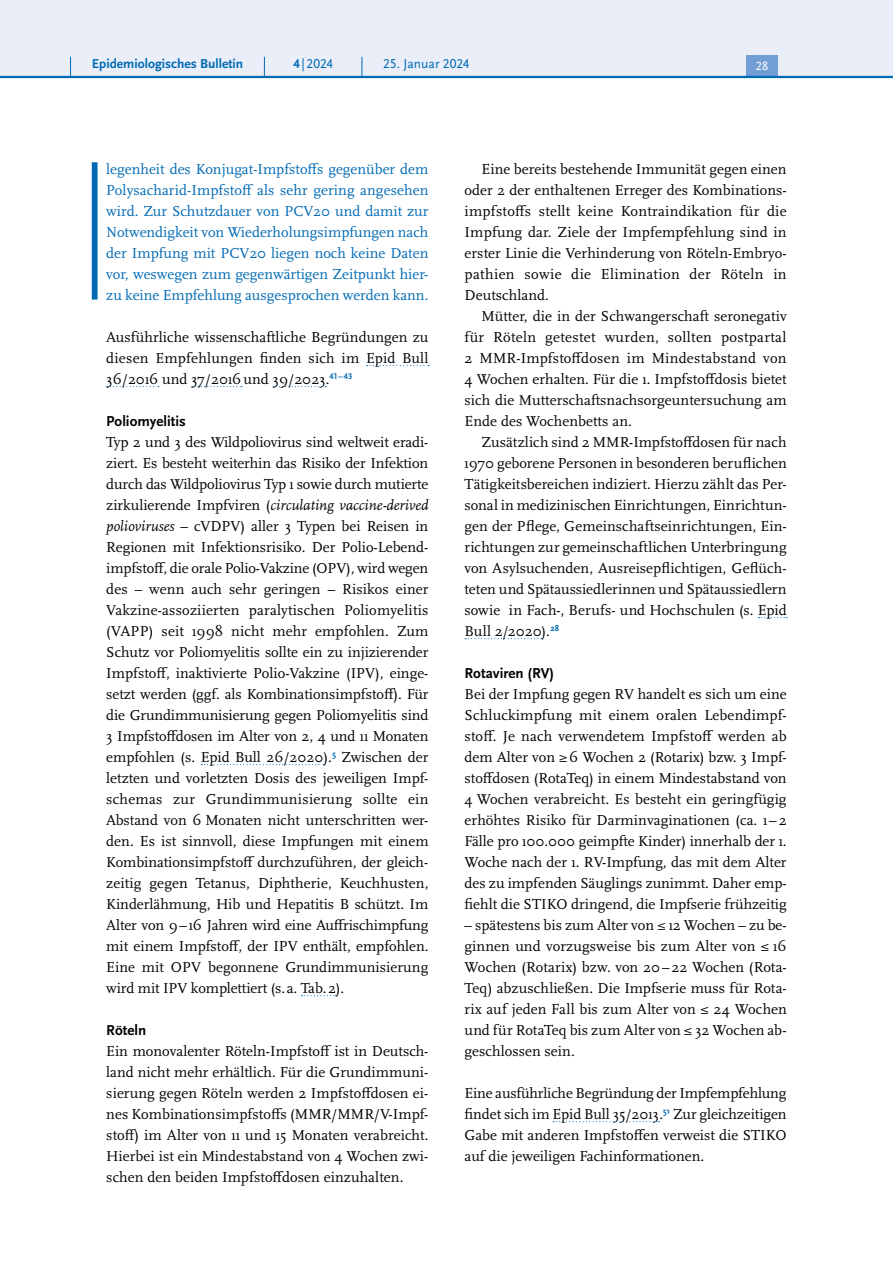
<style>
.page{position:relative;width:893px;height:1263px;background:#fff}
.page>*{position:absolute;margin:0;border:0;box-sizing:border-box;transform-origin:0 0}
.P_-_Fließtext{font:15px/21px "Scala Pro";letter-spacing:.005em;color:#000;text-align:justify}
.P_-_Fließtext_Einzug{font:15px/21px "Scala Pro";color:#006ab4;text-align:justify}
.t1{font:700 15px "Scala Sans Pro";color:#000}
.t2{font:700 13.5px "Scala Sans Pro";color:#006ab4}
.t3{font:13.5px "Scala Sans Pro";color:#006ab4}
.t4{font:12.45px "Scala Sans Pro";color:#fff}
.s1{font-weight:700}
.s2{font-style:italic}
</style>
<div class="page">
<svg style="left:367px;top:365px;width:62px;height:1px"></svg>
<svg style="left:107px;top:386px;width:52px;height:1px"></svg>
<svg style="left:192px;top:386px;width:50px;height:1px"></svg>
<svg style="left:273px;top:386px;width:53px;height:1px"></svg>
<svg style="left:201px;top:764px;width:123px;height:1px"></svg>
<svg style="left:301px;top:995px;width:35px;height:1px"></svg>
<svg style="left:758px;top:617px;width:29px;height:1px"></svg>
<svg style="left:465px;top:638px;width:77px;height:1px"></svg>
<svg style="left:553px;top:1121px;width:106px;height:1px"></svg>
<svg style="left:92px;top:162px;width:6px;height:138px"></svg>
<div style="left:0;top:0;width:893px;height:77px;background:#eaeef9"></div>
<div style="left:746px;top:55px;width:32px;height:21px;background:#719ed4"></div>
<hr style="left:0;top:76px;width:893px;height:2px;background:#006ab4">
<svg style="left:70px;top:57px;width:1px;height:19px"></svg>
<svg style="left:264px;top:57px;width:1px;height:19px"></svg>
<svg style="left:362px;top:57px;width:1px;height:19px"></svg>
<p class="t2" style="left:92px;top:55px;width:153px">Epidemiologisches Bulletin</p>
<p class="t3" style="left:293px;top:55px;width:41px"><span class="s1">4</span> |2024</p>
<p class="t3" style="left:383px;top:55px;width:88px">25. Januar 2024</p>
<p class="t4" style="left:756px;top:59px;width:14px">28</p>
<p class="P_-_Fließtext_Einzug" style="left:106px;top:158px;width:324px">legenheit des Konjugat-Impfstoffs gegenüber dem Polysacharid-Impfstoff als sehr gering angesehen wird. Zur Schutzdauer von PCV20 und damit zur Notwendigkeit von Wiederholungsimpfungen nach der Impfung mit PCV20 liegen noch keine Daten vor, weswegen zum gegenwärtigen Zeitpunkt hier&shy;zu keine Empfehlung ausgesprochen werden kann.</p>
<p class="P_-_Fließtext" style="left:106px;top:326px;width:324px">Ausführliche wissenschaftliche Begründungen zu diesen Empfehlungen finden sich im Epid Bull 36/2016 und 37/2016und 39/2023.<sup>41</sup> <sup>–</sup> <sup>43</sup></p>
<h5 class="t1" style="left:106px;top:412px;width:81px">Poliomyelitis</h5>
<p class="P_-_Fließtext" style="left:106px;top:431px;width:324px">Typ 2 und 3 des Wildpoliovirus sind weltweit eradi&shy;ziert. Es besteht weiterhin das Risiko der Infektion durch das Wildpoliovirus Typ 1 sowie durch mutierte zirkulierende Impfviren (<span class="s2">circulating vaccine-derived polioviruses</span> – cVDPV) aller 3 Typen bei Reisen in Regionen mit Infektionsrisiko. Der Polio-Lebend&shy;impfstoff, die orale Polio-Vakzine (OPV), wird wegen des – wenn auch sehr geringen – Risikos einer Vakzine-assoziierten paralytischen Poliomyelitis (VAPP) seit 1998 nicht mehr empfohlen. Zum Schutz vor Poliomyelitis sollte ein zu injizierender Impfstoff, inaktivierte Polio-Vakzine (IPV), einge&shy;setzt werden (ggf. als Kombinationsimpfstoff). Für die Grundimmunisierung gegen Poliomyelitis sind 3 Impfstoffdosen im Alter von 2, 4 und 11 Monaten empfohlen (s. Epid Bull 26/2020).<sup>5</sup> Zwischen der letzten und vorletzten Dosis des jeweiligen Impf&shy;schemas zur Grundimmunisierung sollte ein Abstand von 6 Monaten nicht unterschritten wer&shy;den. Es ist sinnvoll, diese Impfungen mit einem Kombinationsimpfstoff durchzuführen, der gleich&shy;zeitig gegen Tetanus, Diphtherie, Keuchhusten, Kinderlähmung, Hib und Hepatitis B schützt. Im Alter von 9–16 Jahren wird eine Auffrischimpfung mit einem Impfstoff, der IPV enthält, empfohlen.<br>Eine mit OPV begonnene Grundimmunisierung wird mit IPV komplettiert (s.a. Tab.2).</p>
<h5 class="t1" style="left:106px;top:1021px;width:41px">Röteln</h5>
<p class="P_-_Fließtext" style="left:106px;top:1040px;width:324px">Ein monovalenter Röteln-Impfstoff ist in Deutsch&shy;land nicht mehr erhältlich. Für die Grundimmuni&shy;sierung gegen Röteln werden 2 Impfstoffdosen ei&shy;nes Kombinationsimpfstoffs (MMR/MMR/V-Impf&shy;stoff) im Alter von 11 und 15 Monaten verabreicht.<br>Hierbei ist ein Mindestabstand von 4 Wochen zwi&shy;schen den beiden Impfstoffdosen einzuhalten.</p>
<p class="P_-_Fließtext" style="left:465px;top:158px;width:324px;text-indent:17px">Eine bereits bestehende Immunität gegen einen oder 2 der enthaltenen Erreger des Kombinations&shy;impfstoffs stellt keine Kontraindikation für die Impfung dar. Ziele der Impfempfehlung sind in erster Linie die Verhinderung von Röteln-Embryo&shy;pathien sowie die Elimination der Röteln in Deutschland.</p>
<p class="P_-_Fließtext" style="left:465px;top:305px;width:324px;text-indent:17px">Mütter, die in der Schwangerschaft seronegativ für Röteln getestet wurden, sollten postpartal 2 MMR-Impfstoffdosen im Mindestabstand von 4 Wochen erhalten. Für die 1. Impfstoffdosis bietet sich die Mutterschaftsnachsorgeuntersuchung am Ende des Wochenbetts an.</p>
<p class="P_-_Fließtext" style="left:465px;top:431px;width:324px;text-indent:17px">Zusätzlich sind 2 MMR-Impfstoffdosen für nach 1970 geborene Personen in besonderen beruflichen Tätigkeitsbereichen indiziert. Hierzu zählt das Per&shy;sonal in medizinischen Einrichtungen, Einrichtun&shy;gen der Pflege, Gemeinschaftseinrichtungen, Ein&shy;richtungen zur gemeinschaftlichen Unterbringung von Asylsuchenden, Ausreisepflichtigen, Geflüch&shy;teten und Spätaussiedlerinnen und Spätaussiedlern sowie in Fach-, Berufs- und Hochschulen (s. Epid Bull 2/2020).<sup>28</sup></p>
<h5 class="t1" style="left:465px;top:664px;width:91px">Rotaviren (RV)</h5>
<p class="P_-_Fließtext" style="left:465px;top:683px;width:324px">Bei der Impfung gegen RV handelt es sich um eine Schluckimpfung mit einem oralen Lebendimpf&shy;stoff. Je nach verwendetem Impfstoff werden ab dem Alter von ≥6 Wochen 2 (Rotarix) bzw. 3 Impf&shy;stoffdosen (RotaTeq) in einem Mindestabstand von 4 Wochen verabreicht. Es besteht ein geringfügig erhöhtes Risiko für Darminvaginationen (ca. 1 – 2<br>Fälle pro 100.000 geimpfte Kinder) innerhalb der 1.<br>Woche nach der 1. RV-Impfung, das mit dem Alter des zu impfenden Säuglings zunimmt. Daher emp&shy;fiehlt die STIKO dringend, die Impfserie frühzeitig</p>
<p class="P_-_Fließtext" style="left:465px;top:914px;width:324px">– spätestens bis zum Alter von ≤ 12 Wochen – zu be&shy;ginnen und vorzugsweise bis zum Alter von ≤ 16<br>Wochen (Rotarix) bzw. von 20–22 Wochen (Rota-Teq) abzuschließen. Die Impfserie muss für Rota&shy;rix auf jeden Fall bis zum Alter von ≤ 24 Wochen und für RotaTeq bis zum Alter von ≤ 32 Wochen ab&shy;geschlossen sein.</p>
<p class="P_-_Fließtext" style="left:465px;top:1082px;width:324px">Eine ausführliche Begründung der Impfempfehlung findet sich im Epid Bull 35/2013.<sup>51</sup> Zur gleichzeitigen Gabe mit anderen Impfstoffen verweist die STIKO auf die jeweiligen Fachinformationen.</p>
</div>
